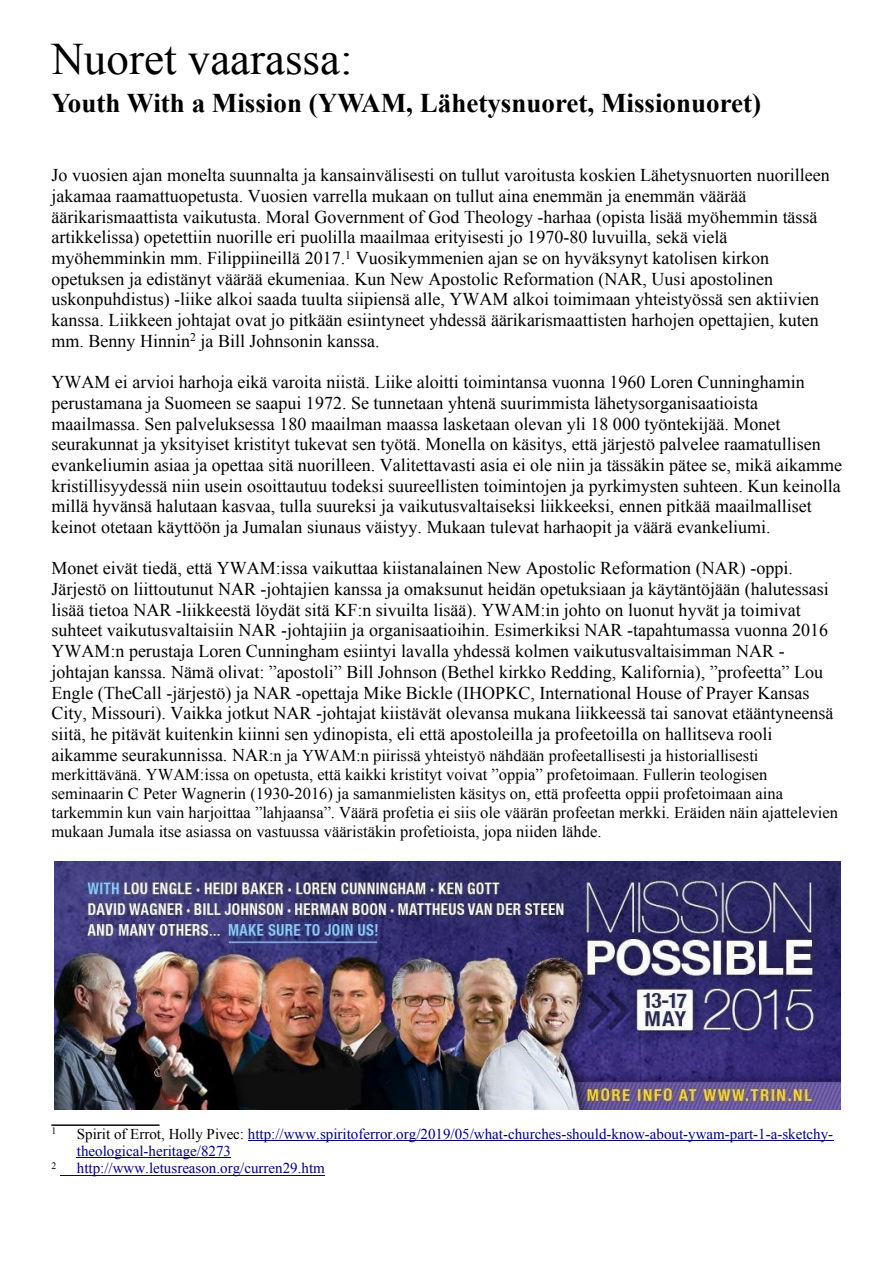
<style>
.page{position:relative;width:893px;height:1263px;background:#fff}
.page>*{position:absolute;margin:0;border:0;box-sizing:border-box;transform-origin:0 0}
.t1{font:45px "Times New Roman";color:#000}
.t2{font:700 27px "Times New Roman";color:#000}
.t3{font:18px/20.7px "Times New Roman";color:#000}
.t4{font:16.5px/19px "Times New Roman";color:#000}
.t5{font:15px/17.2px "Times New Roman";color:#000080}
.t6{font:9.75px "Times New Roman";color:#000}
.s1{font-size:18px}
.s2{color:#000}
</style>
<div class="page">
<hr style="left:248px;top:1140px;width:585px;height:1px;background:#000080">
<hr style="left:77px;top:1157px;width:154px;height:1px;background:#000080">
<hr style="left:51px;top:1125px;width:108px;height:1px;background:#000">
<hr style="left:60px;top:1175px;width:265px;height:1px;background:#000080">
<img style="left:54px;top:861px;width:787px;height:248px">
<h1 class="t1" style="left:51px;top:43px;width:303px">Nuoret vaarassa:</h1>
<h2 class="t2" style="left:51px;top:93px;width:711px">Youth With a Mission (YWAM, Lähetysnuoret, Missionuoret)</h2>
<p class="t3" style="left:51px;top:167px;width:780px">Jo vuosien ajan monelta suunnalta ja kansainvälisesti on tullut varoitusta koskien Lähetysnuorten nuorilleen jakamaa raamattuopetusta. Vuosien varrella mukaan on tullut aina enemmän ja enemmän väärää äärikarismaattista vaikutusta. Moral Government of God Theology -harhaa (opista lisää myöhemmin tässä artikkelissa) opetettiin nuorille eri puolilla maailmaa erityisesti jo 1970-80 luvuilla, sekä vielä myöhemminkin mm. Filippiineillä 2017.<sup>1</sup> Vuosikymmenien ajan se on hyväksynyt katolisen kirkon opetuksen ja edistänyt väärää ekumeniaa. Kun New Apostolic Reformation (NAR, Uusi apostolinen uskonpuhdistus) -liike alkoi saada tuulta siipiensä alle, YWAM alkoi toimimaan yhteistyössä sen aktiivien kanssa. Liikkeen johtajat ovat jo pitkään esiintyneet yhdessä äärikarismaattisten harhojen opettajien, kuten mm. Benny Hinnin<sup>2</sup> ja Bill Johnsonin kanssa.</p>
<p class="t3" style="left:51px;top:373px;width:792px">YWAM ei arvioi harhoja eikä varoita niistä. Liike aloitti toimintansa vuonna 1960 Loren Cunninghamin perustamana ja Suomeen se saapui 1972. Se tunnetaan yhtenä suurimmista lähetysorganisaatioista maailmassa. Sen palveluksessa 180 maailman maassa lasketaan olevan yli 18 000 työntekijää. Monet seurakunnat ja yksityiset kristityt tukevat sen työtä. Monella on käsitys, että järjestö palvelee raamatullisen evankeliumin asiaa ja opettaa sitä nuorilleen. Valitettavasti asia ei ole niin ja tässäkin pätee se, mikä aikamme kristillisyydessä niin usein osoittautuu todeksi suureellisten toimintojen ja pyrkimysten suhteen. Kun keinolla millä hyvänsä halutaan kasvaa, tulla suureksi ja vaikutusvaltaiseksi liikkeeksi, ennen pitkää maailmalliset keinot otetaan käyttöön ja Jumalan siunaus väistyy. Mukaan tulevat harhaopit ja väärä evankeliumi.</p>
<p class="t3" style="left:51px;top:560px;width:783px">Monet eivät tiedä, että YWAM:issa vaikuttaa kiistanalainen New Apostolic Reformation (NAR) -oppi.<br>Järjestö on liittoutunut NAR -johtajien kanssa ja omaksunut heidän opetuksiaan ja käytäntöjään (halutessasi lisää tietoa NAR -liikkeestä löydät sitä KF:n sivuilta lisää). YWAM:in johto on luonut hyvät ja toimivat suhteet vaikutusvaltaisiin NAR -johtajiin ja organisaatioihin. Esimerkiksi NAR -tapahtumassa vuonna 2016<br>YWAM:n perustaja Loren Cunningham esiintyi lavalla yhdessä kolmen vaikutusvaltaisimman NAR - johtajan kanssa. Nämä olivat: ”apostoli” Bill Johnson (Bethel kirkko Redding, Kalifornia), ”profeetta” Lou Engle (TheCall -järjestö) ja NAR -opettaja Mike Bickle (IHOPKC, International House of Prayer Kansas City, Missouri). Vaikka jotkut NAR -johtajat kiistävät olevansa mukana liikkeessä tai sanovat etääntyneensä siitä, he pitävät kuitenkin kiinni sen ydinopista, eli että apostoleilla ja profeetoilla on hallitseva rooli</p>
<p class="t4" style="left:51px;top:747px;width:788px"><span class="s1">aikamme seurakunnissa. NA</span>R:n ja YWAM:n piirissä yhteistyö nähdään profeetallisesti ja historiallisesti merkittävänä. YWAM:issa on opetusta, että kaikki kristityt voivat ”oppia” profetoimaan. Fullerin teologisen seminaarin C Peter Wagnerin (1930-2016) ja samanmielisten käsitys on, että profeetta oppii profetoimaan aina tarkemmin kun vain harjoittaa ”lahjaansa”. Väärä profetia ei siis ole väärän profeetan merkki. Eräiden näin ajattelevien mukaan Jumala itse asiassa on vastuussa vääristäkin profetioista, jopa niiden lähde.</p>
<p class="t6" style="left:51px;top:1128px;width:6px">1</p>
<p class="t5" style="left:77px;top:1127px;width:758px"><span class="s2">Spirit of Errot, Holly Pivec:</span> http://www.spiritoferror.org/2019/05/what-churches-should-know-about-ywam-part-1-a-sketchy&shy;theological-heritage/8273</p>
<p class="t6" style="left:51px;top:1162px;width:6px">2</p>
<p class="t5" style="left:77px;top:1161px;width:250px">http://www.letusreason.org/curren29.htm</p>
</div>
